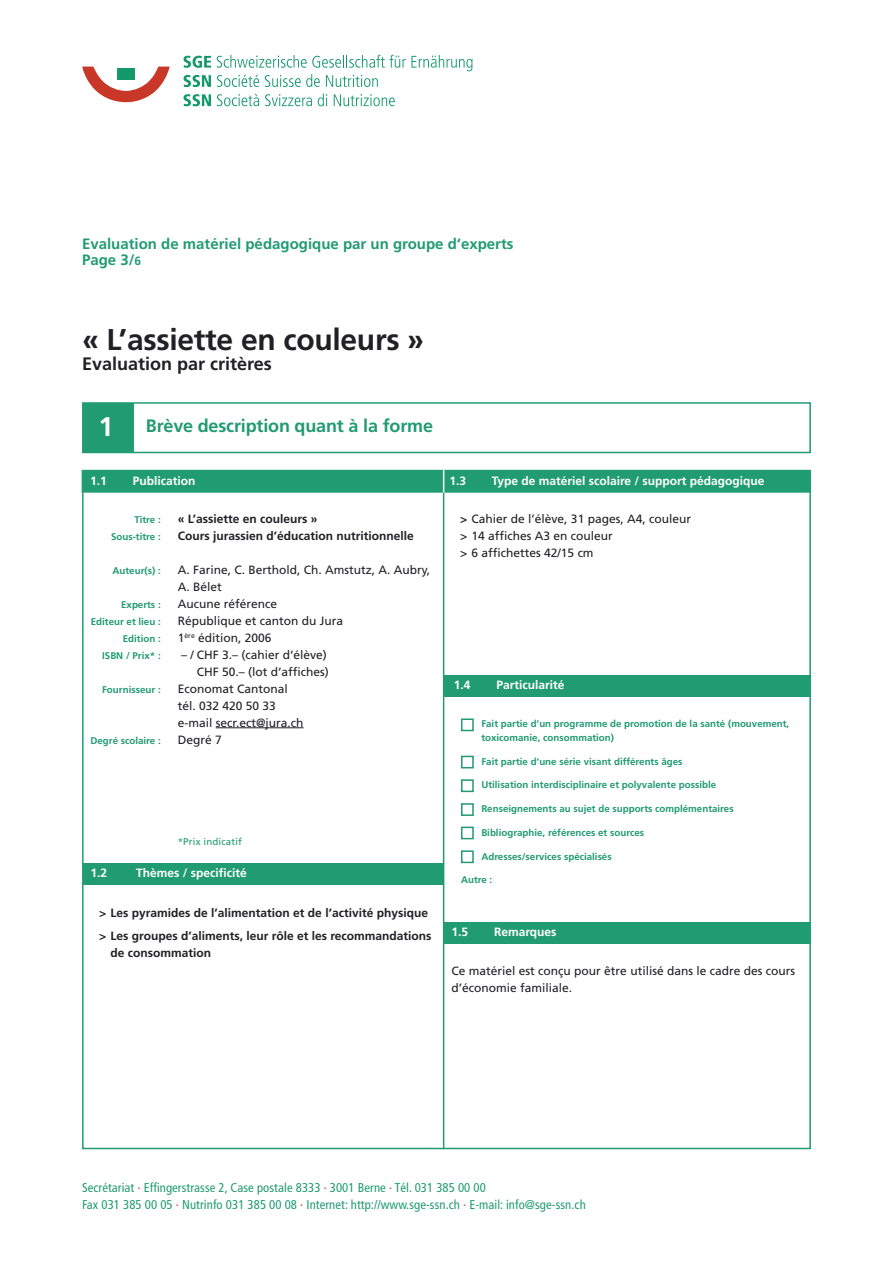
<style>
.page{position:relative;width:893px;height:1263px;background:#fff}
.page>*{position:absolute;margin:0;border:0;box-sizing:border-box;transform-origin:0 0}
.Titel{font:700 30px "Frutiger";letter-spacing:-.01em;color:#212125}
.Raster_-_Titel{font:700 27px "Frutiger";color:#fff}
.Raster_-_Titel-2{font:700 18px "Frutiger";letter-spacing:-.01em;color:#219b72}
.Titel_-_Unterzeile{font:700 18px "Frutiger";color:#212125}
.Zwischentitel_grün{font:700 15px "Frutiger";color:#219b72}
.Zw__titt-grün-Unterzeile_bold{font:700 15px "Frutiger";color:#219b72}
.t1{font:condensed 12.75px/16.8px "Frutiger";letter-spacing:.005em;color:#219b72}
.Bildlegende__Absatz_nach__Prix_indicatif{font:12px/17px "Frutiger";color:#212125}
.Bildlegende__Absatz_nach__Prix_indicatif-2{font:700 12px/17px "Frutiger";color:#212125}
.Raster_-_Untertitel{font:700 12px "Frutiger";color:#fff}
.Raster_-_Untertitel-2{font:12px/17px "Frutiger";color:#212125}
.Bildlegende__Absatz_nach__Prix_indicatif-3{font:700 12px "Frutiger";color:#fff}
._1_4_Particularité{font:700 9.75px/13.5px "Frutiger";color:#219b72}
.Bildlegende__Absatz_nach__Prix_indicatif-4{font:700 9.75px "Frutiger";color:#219b72}
.Bildlegende__Absatz_nach__Prix_indicatif-5{font:9.75px "Frutiger";letter-spacing:.015em;color:#219b72}
.s1{font-size:12px}
.s2{font-weight:700}
.s3{color:#c94641}
</style>
<div class="page">
<svg style="left:184px;top:94px;width:27px;height:12px"></svg>
<svg style="left:217px;top:94px;width:42px;height:12px"></svg>
<svg style="left:265px;top:94px;width:47px;height:12px"></svg>
<svg style="left:318px;top:94px;width:9px;height:12px"></svg>
<svg style="left:334px;top:94px;width:61px;height:12px"></svg>
<svg style="left:184px;top:75px;width:27px;height:12px"></svg>
<svg style="left:184px;top:56px;width:27px;height:12px"></svg>
<svg style="left:217px;top:55px;width:255px;height:32px"></svg>
<svg style="left:82px;top:67px;width:88px;height:35px"></svg>
<div style="left:82px;top:471px;width:728px;height:21px;background:#219b72"></div>
<div style="left:82px;top:470px;width:729px;height:23px;border:2px solid #219b72"></div>
<div style="left:84px;top:404px;width:49px;height:48px;background:#219b72"></div>
<div style="left:83px;top:403px;width:51px;height:50px;border:2px solid #219b72"></div>
<div style="left:82px;top:402px;width:729px;height:51px;border:2px solid #219b72"></div>
<div style="left:443px;top:675px;width:368px;height:21px;background:#219b72"></div>
<div style="left:83px;top:864px;width:361px;height:21px;background:#219b72"></div>
<div style="left:461px;top:718px;width:13px;height:13px;border:2px solid #219b72"></div>
<div style="left:461px;top:756px;width:13px;height:12px;border:2px solid #219b72"></div>
<div style="left:461px;top:779px;width:13px;height:13px;border:2px solid #219b72"></div>
<div style="left:461px;top:803px;width:13px;height:13px;border:2px solid #219b72"></div>
<div style="left:461px;top:826px;width:13px;height:13px;border:2px solid #219b72"></div>
<div style="left:461px;top:850px;width:13px;height:13px;border:2px solid #219b72"></div>
<hr style="left:443px;top:488px;width:1px;height:661px;background:#219b72">
<svg style="left:443px;top:470px;width:1px;height:23px"></svg>
<hr style="left:216px;top:727px;width:88px;height:1px;background:#212125">
<div style="left:444px;top:922px;width:367px;height:21px;background:#219b72"></div>
<p class="Zwischentitel_grün" style="left:82px;top:234px;width:433px">Evaluation de matériel pédagogique par un groupe d‘experts</p>
<p class="Zw__titt-grün-Unterzeile_bold" style="left:82px;top:251px;width:61px">Page 3/<span class="s1">6</span></p>
<p class="Titel" style="left:82px;top:322px;width:344px">« L’assiette en couleurs »</p>
<p class="Titel_-_Unterzeile" style="left:82px;top:353px;width:191px">Evaluation par critères</p>
<p class="Raster_-_Titel" style="left:99px;top:411px;width:17px">1</p>
<p class="Raster_-_Titel-2" style="left:146px;top:415px;width:289px">Brève description quant à la forme</p>
<p class="Raster_-_Untertitel" style="left:90px;top:473px;width:18px">1.1</p>
<p class="Raster_-_Untertitel" style="left:133px;top:473px;width:64px">Publication</p>
<p class="Raster_-_Untertitel" style="left:449px;top:473px;width:18px">1.3</p>
<p class="Raster_-_Untertitel" style="left:492px;top:473px;width:274px">Type de matériel scolaire / support pédagogique</p>
<p class="Bildlegende__Absatz_nach__Prix_indicatif-4" style="left:134px;top:514px;width:28px">Titre :</p>
<p class="Bildlegende__Absatz_nach__Prix_indicatif-2" style="left:178px;top:510px;width:141px">« L’assiette en couleurs »</p>
<p class="Bildlegende__Absatz_nach__Prix_indicatif-4" style="left:111px;top:531px;width:51px">Sous-titre :</p>
<p class="Bildlegende__Absatz_nach__Prix_indicatif-2" style="left:178px;top:527px;width:238px">Cours jurassien d’éducation nutritionnelle</p>
<p class="Bildlegende__Absatz_nach__Prix_indicatif-4" style="left:113px;top:565px;width:50px">Auteur(s) :</p>
<p class="Bildlegende__Absatz_nach__Prix_indicatif" style="left:178px;top:561px;width:254px">A. Farine, C. Berthold, Ch. Amstutz, A. Aubry,<br>A. Bélet</p>
<p class="Bildlegende__Absatz_nach__Prix_indicatif-4" style="left:121px;top:599px;width:41px">Experts :</p>
<p class="Bildlegende__Absatz_nach__Prix_indicatif" style="left:178px;top:595px;width:101px">Aucune référence</p>
<p class="Bildlegende__Absatz_nach__Prix_indicatif-4" style="left:91px;top:616px;width:71px">Editeur et lieu :</p>
<p class="Bildlegende__Absatz_nach__Prix_indicatif" style="left:178px;top:612px;width:167px">République et canton du Jura</p>
<p class="Bildlegende__Absatz_nach__Prix_indicatif-4" style="left:123px;top:633px;width:39px">Edition :</p>
<p class="Bildlegende__Absatz_nach__Prix_indicatif" style="left:178px;top:629px;width:95px">1<sup>ère</sup> édition, 2006</p>
<p class="Bildlegende__Absatz_nach__Prix_indicatif-4" style="left:102px;top:650px;width:60px">ISBN / Prix* :</p>
<p class="Bildlegende__Absatz_nach__Prix_indicatif" style="left:181px;top:646px;width:149px;text-align:right">– / CHF 3.– (cahier d‘élève)<br>CHF 50.– (lot d‘affiches)</p>
<p class="Bildlegende__Absatz_nach__Prix_indicatif-4" style="left:102px;top:683px;width:60px">Fournisseur :</p>
<p class="Bildlegende__Absatz_nach__Prix_indicatif" style="left:178px;top:680px;width:127px">Economat Cantonal tél. 032 420 50 33 e-mail secr.ect@jura.ch</p>
<p class="Bildlegende__Absatz_nach__Prix_indicatif-4" style="left:90px;top:734px;width:72px">Degré scolaire :</p>
<p class="Bildlegende__Absatz_nach__Prix_indicatif" style="left:178px;top:731px;width:46px">Degré 7</p>
<p class="Bildlegende__Absatz_nach__Prix_indicatif-5" style="left:178px;top:836px;width:66px">*Prix indicatif</p>
<p class="Bildlegende__Absatz_nach__Prix_indicatif-3" style="left:91px;top:866px;width:18px">1.2</p>
<p class="Bildlegende__Absatz_nach__Prix_indicatif-3" style="left:136px;top:866px;width:112px">Thèmes / specificité</p>
<p class="Bildlegende__Absatz_nach__Prix_indicatif-2" style="left:99px;top:904px;width:330px">&gt; Les pyramides de l’alimentation et de l’activité physique</p>
<p class="Bildlegende__Absatz_nach__Prix_indicatif-2" style="left:111px;top:927px;width:322px;text-indent:-11px">&gt; Les groupes d’aliments, leur rôle et les recommandations de consommation</p>
<p class="Bildlegende__Absatz_nach__Prix_indicatif" style="left:460px;top:510px;width:232px"><span class="s2">&gt;</span> Cahier de l’élève, 31 pages, A4, couleur</p>
<p class="Bildlegende__Absatz_nach__Prix_indicatif" style="left:460px;top:527px;width:154px">&gt; 14 affiches A3 en couleur</p>
<p class="Bildlegende__Absatz_nach__Prix_indicatif" style="left:460px;top:544px;width:135px">&gt; 6 affichettes 42/15 cm</p>
<p class="Raster_-_Untertitel" style="left:454px;top:677px;width:18px">1.4</p>
<p class="Raster_-_Untertitel" style="left:496px;top:677px;width:70px">Particularité</p>
<p class="_1_4_Particularité" style="left:481px;top:717px;width:309px">Fait partie d‘un programme de promotion de la santé (mouvement, toxicomanie, consommation)</p>
<p class="_1_4_Particularité" style="left:481px;top:754px;width:203px">Fait partie d‘une série visant différents âges</p>
<p class="_1_4_Particularité" style="left:481px;top:778px;width:236px">Utilisation interdisciplinaire et polyvalente possible</p>
<p class="_1_4_Particularité" style="left:481px;top:802px;width:254px">Renseignements au sujet de supports complémentaires</p>
<p class="_1_4_Particularité" style="left:481px;top:825px;width:164px">Bibliographie, références et sources</p>
<p class="_1_4_Particularité" style="left:481px;top:849px;width:132px">Adresses/services spécialisés</p>
<p class="_1_4_Particularité" style="left:461px;top:873px;width:33px">Autre :</p>
<p class="Raster_-_Untertitel" style="left:452px;top:925px;width:18px">1.5</p>
<p class="Raster_-_Untertitel" style="left:494px;top:925px;width:64px">Remarques</p>
<p class="Raster_-_Untertitel-2" style="left:452px;top:963px;width:345px">Ce matériel est conçu pour être utilisé dans le cadre des cours d’économie familiale.</p>
<h3 class="t1" style="left:82px;top:1179px;width:505px">Secrétariat <span class="s3">·</span> Effingerstrasse 2, Case postale 8333 <span class="s3">·</span> 3001 Berne <span class="s3">·</span> Tél. 031 385 00 00<br>Fax 031 385 00 05 <span class="s3">·</span> Nutrinfo 031 385 00 08 <span class="s3">·</span> Internet: http://www.sge-ssn.ch <span class="s3">·</span> E-mail: info@sge-ssn.ch</h3>
</div>
